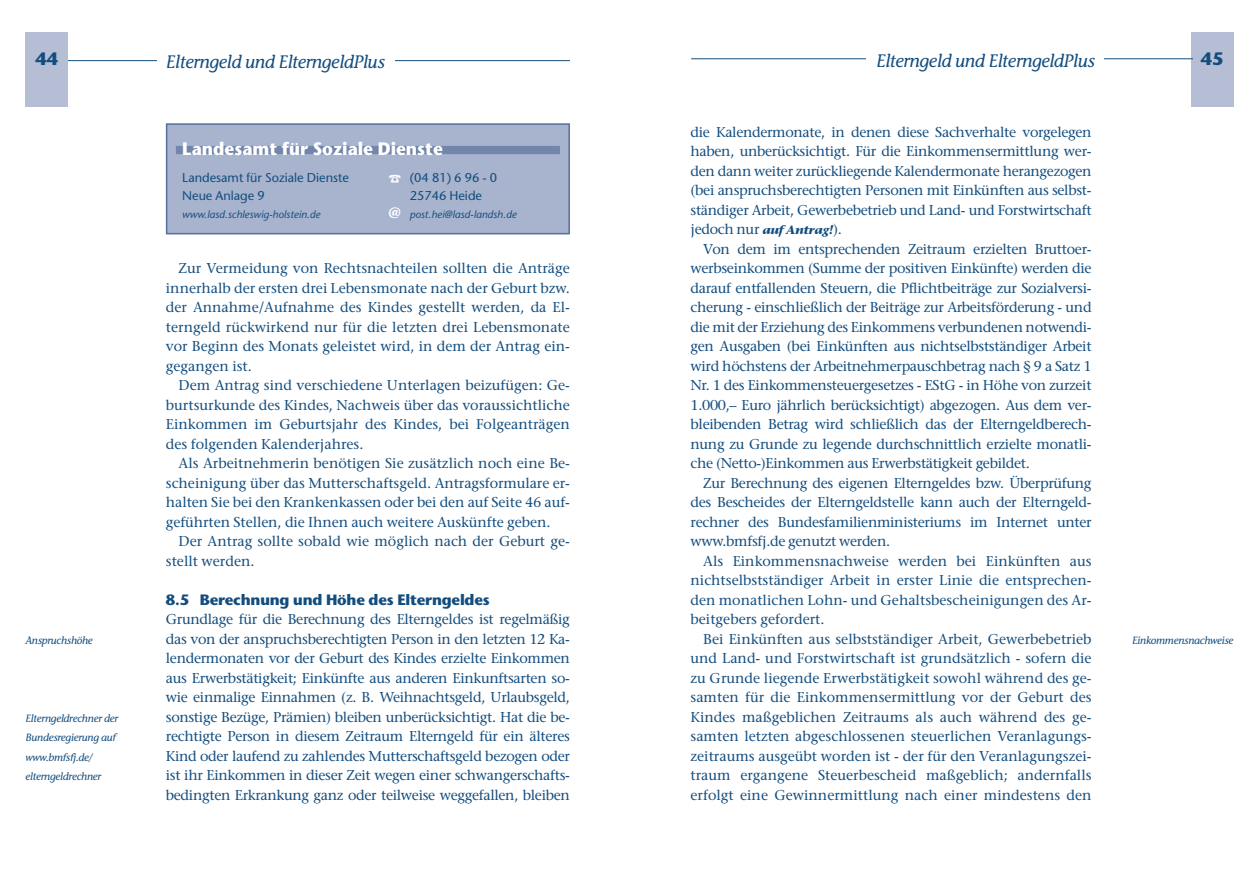
<style>
.page{position:relative;width:1259px;height:893px;background:#fff}
.page>*{position:absolute;margin:0;border:0;box-sizing:border-box;transform-origin:0 0}
.t1{font:italic 18px "Stone Informal";letter-spacing:-.015em;color:#134d7e}
.t2{font:700 18px "Stone Sans";color:#fff;scale:.95 1}
.t3{font:700 18px "Stone Sans";color:#134d7e}
.t4{font:700 15px "Stone Sans";letter-spacing:-.015em;color:#134d7e}
.t5{font:14.25px/19.5px "Stone Serif";color:#134d7e;text-align:justify}
.t6{font:12.75px "Stone Sans";color:#134d7e}
.t7{font:italic 10.5px/19.5px "Stone Informal";letter-spacing:-.015em;color:#134d7e}
.t8{font:italic 10.5px "Stone Sans";color:#134d7e}
.s1{font-weight:700;font-style:italic;font-size:12px}
.s2{color:#fff}
.s3{font-family:"Stone Informal";font-weight:700;font-style:normal;font-size:15px;color:#fff}
</style>
<div class="page">
<div style="left:26px;top:32px;width:42px;height:74px;background:#b5bed5"></div>
<div style="left:1191px;top:32px;width:42px;height:74px;background:#b5bed5"></div>
<hr style="left:1070px;top:58px;width:123px;height:1px;background:#134d7e">
<hr style="left:691px;top:58px;width:344px;height:1px;background:#134d7e">
<div style="left:866px;top:45px;width:237px;height:36px;background:#fff"></div>
<hr style="left:189px;top:60px;width:381px;height:1px;background:#134d7e">
<hr style="left:68px;top:60px;width:93px;height:1px;background:#134d7e">
<div style="left:157px;top:47px;width:238px;height:36px;background:#fff"></div>
<div style="left:167px;top:125px;width:401px;height:108px;background:#a8b3cd"></div>
<div style="left:166px;top:123px;width:404px;height:111px;border:2px solid #55709b"></div>
<div style="left:176px;top:146px;width:384px;height:8px;background:#7286ac"></div>
<p class="t3" style="left:35px;top:52px;width:24px">44</p>
<p class="t3" style="left:1200px;top:52px;width:24px">45</p>
<p class="t1" style="left:166px;top:55px;width:220px">Elterngeld und ElterngeldPlus</p>
<p class="t1" style="left:876px;top:54px;width:220px">Elterngeld und ElterngeldPlus</p>
<p class="t5" style="left:690px;top:123px;width:402px">die Kalendermonate, in denen diese Sachverhalte vorgelegen haben, unberücksichtigt. Für die Einkommensermittlung wer&shy;den dann weiter zurückliegende Kalendermonate herangezogen (bei anspruchsberechtigten Personen mit Einkünften aus selbst&shy;ständiger Arbeit, Gewerbebetrieb und Land- und Forstwirtschaft jedoch nur <span class="s1">auf Antrag!</span>).</p>
<p class="t5" style="left:690px;top:240px;width:402px;text-indent:13px">Von dem im entsprechenden Zeitraum erzielten Bruttoer&shy;werbseinkommen (Summe der positiven Einkünfte) werden die darauf entfallenden Steuern, die Pflichtbeiträge zur Sozialversi&shy;cherung - einschließlich der Beiträge zur Arbeitsförderung - und die mit der Erziehung des Einkommens verbundenen notwendi&shy;gen Ausgaben (bei Einkünften aus nichtselbstständiger Arbeit wird höchstens der Arbeitnehmerpauschbetrag nach § 9 a Satz 1<br>Nr. 1 des Einkommensteuergesetzes - EStG - in Höhe von zurzeit 1.000,– Euro jährlich berücksichtigt) abgezogen. Aus dem ver&shy;bleibenden Betrag wird schließlich das der Elterngeldberech&shy;nung zu Grunde zu legende durchschnittlich erzielte monatli&shy;che (Netto-)Einkommen aus Erwerbstätigkeit gebildet.</p>
<p class="t5" style="left:690px;top:474px;width:402px;text-indent:13px">Zur Berechnung des eigenen Elterngeldes bzw. Überprüfung des Bescheides der Elterngeldstelle kann auch der Elterngeld&shy;rechner des Bundesfamilienministeriums im Internet unter www.bmfsfj.de genutzt werden.</p>
<p class="t5" style="left:690px;top:552px;width:402px;text-indent:13px">Als Einkommensnachweise werden bei Einkünften aus nichtselbstständiger Arbeit in erster Linie die entsprechen&shy;den monatlichen Lohn- und Gehaltsbescheinigungen des Ar&shy;beitgebers gefordert.</p>
<p class="t5" style="left:690px;top:630px;width:402px;text-indent:13px">Bei Einkünften aus selbstständiger Arbeit, Gewerbebetrieb und Land- und Forstwirtschaft ist grundsätzlich - sofern die zu Grunde liegende Erwerbstätigkeit sowohl während des ge&shy;samten für die Einkommensermittlung vor der Geburt des Kindes maßgeblichen Zeitraums als auch während des ge&shy;samten letzten abgeschlossenen steuerlichen Veranlagungs&shy;zeitraums ausgeübt worden ist - der für den Veranlagungszei&shy;traum ergangene Steuerbescheid maßgeblich; andernfalls erfolgt eine Gewinnermittlung nach einer mindestens den</p>
<p class="t2" style="left:182px;top:141px;width:276px">Landesamt für Soziale Dienste</p>
<p class="t6" style="left:182px;top:172px;width:168px">Landesamt für Soziale Dienste</p>
<p class="t6" style="left:388px;top:172px;width:110px"><span class="s2">☎</span> (0481)696-0</p>
<p class="t6" style="left:182px;top:190px;width:84px">Neue Anlage 9</p>
<p class="t6" style="left:410px;top:190px;width:74px">25746 Heide</p>
<p class="t8" style="left:182px;top:210px;width:140px">www.lasd.schleswig-holstein.de</p>
<p class="t8" style="left:388px;top:210px;width:129px"><span class="s3">@</span> post.hei@lasd-landsh.de</p>
<p class="t5" style="left:166px;top:260px;width:405px;text-indent:13px">Zur Vermeidung von Rechtsnachteilen sollten die Anträge innerhalb der ersten drei Lebensmonate nach der Geburt bzw. der Annahme/Aufnahme des Kindes gestellt werden, da El&shy;terngeld rückwirkend nur für die letzten drei Lebensmonate vor Beginn des Monats geleistet wird, in dem der Antrag ein&shy;gegangen ist.</p>
<p class="t5" style="left:166px;top:377px;width:405px;text-indent:13px">Dem Antrag sind verschiedene Unterlagen beizufügen: Ge&shy;burtsurkunde des Kindes, Nachweis über das voraussichtliche Einkommen im Geburtsjahr des Kindes, bei Folgeanträgen des folgenden Kalenderjahres.</p>
<p class="t5" style="left:166px;top:455px;width:405px;text-indent:13px">Als Arbeitnehmerin benötigen Sie zusätzlich noch eine Be&shy;scheinigung über das Mutterschaftsgeld. Antragsformulare er&shy;halten Sie bei den Krankenkassen oder bei den auf Seite 46 auf&shy;geführten Stellen, die Ihnen auch weitere Auskünfte geben.</p>
<p class="t5" style="left:166px;top:533px;width:405px;text-indent:13px">Der Antrag sollte sobald wie möglich nach der Geburt ge&shy;stellt werden.</p>
<p class="t4" style="left:166px;top:593px;width:325px">8.5 Berechnung und Höhe des Elterngeldes</p>
<p class="t5" style="left:166px;top:611px;width:405px">Grundlage für die Berechnung des Elterngeldes ist regelmäßig das von der anspruchsberechtigten Person in den letzten 12 Ka&shy;lendermonaten vor der Geburt des Kindes erzielte Einkommen aus Erwerbstätigkeit; Einkünfte aus anderen Einkunftsarten so&shy;wie einmalige Einnahmen (z. B. Weihnachtsgeld, Urlaubsgeld, sonstige Bezüge, Prämien) bleiben unberücksichtigt. Hat die be&shy;rechtigte Person in diesem Zeitraum Elterngeld für ein älteres Kind oder laufend zu zahlendes Mutterschaftsgeld bezogen oder ist ihr Einkommen in dieser Zeit wegen einer schwangerschafts&shy;bedingten Erkrankung ganz oder teilweise weggefallen, bleiben</p>
<p class="t7" style="left:25px;top:631px;width:69px">Anspruchshöhe</p>
<p class="t7" style="left:1132px;top:631px;width:103px">Einkommensnachweise</p>
<p class="t7" style="left:25px;top:709px;width:94px">Elterngeldrechner der<br>Bundesregierung auf www.bmfsfj.de/ elterngeldrechner</p>
</div>
